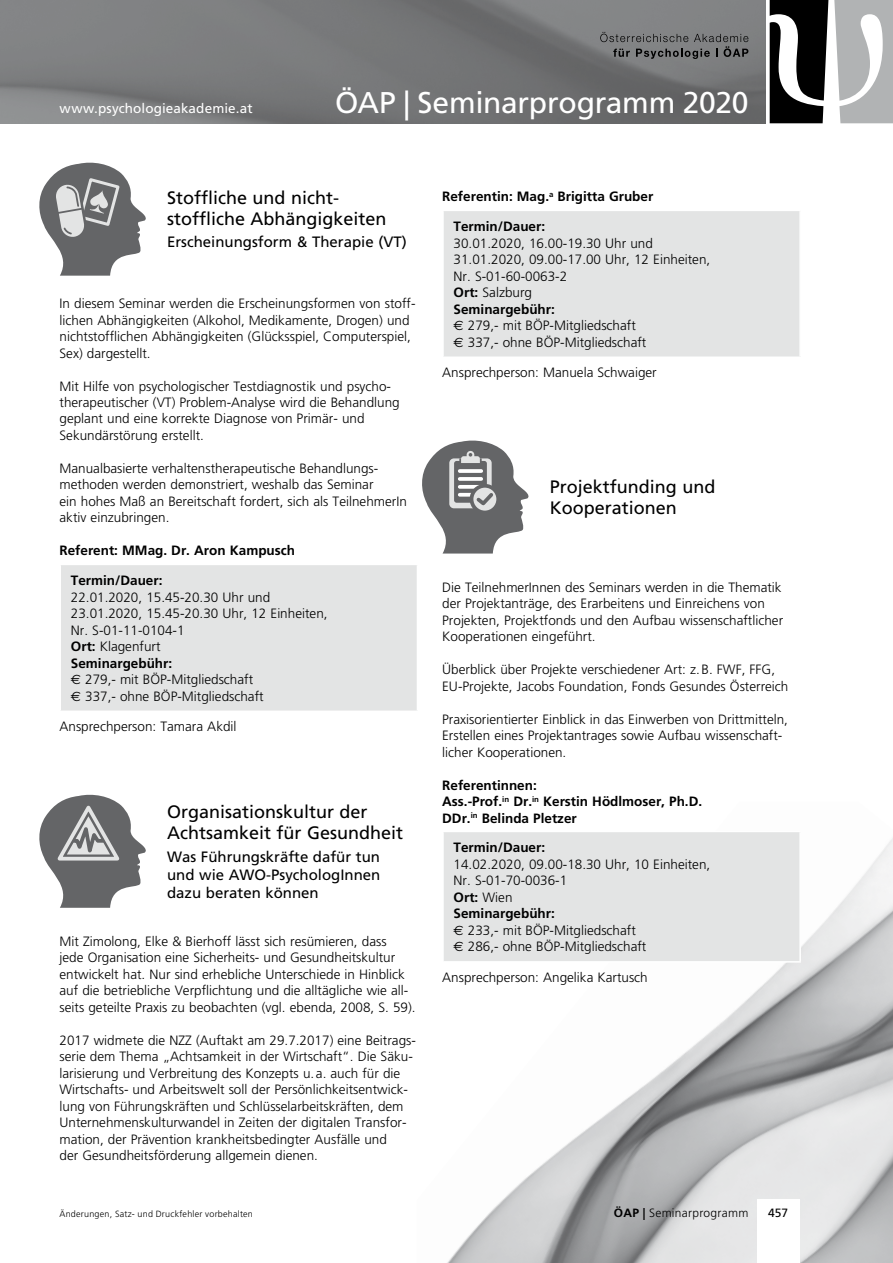
<style>
.page{position:relative;width:893px;height:1263px;background:#fff}
.page>*{position:absolute;margin:0;border:0;box-sizing:border-box;transform-origin:0 0}
.t1{font:30px "Frutiger";letter-spacing:-.01em;color:#fff}
.t2{font:18px/21.6px "Frutiger";color:#000}
.t3{font:15px/18px "Frutiger";color:#000;text-align:justify}
.t4{font:300 13.5px/16.5px "Frutiger";color:#000}
.t5{font:700 13.5px/29.7px "Frutiger";color:#000}
.t6{font:13.5px "Frutiger";letter-spacing:.005em;color:#fff}
.t7{font:300 12px "Frutiger";letter-spacing:.025em;color:#000}
.t8{font:12px "Frutiger";color:#000}
.t9{font:300 9px "Frutiger";letter-spacing:.025em;color:#000}
.s1{font-weight:700}
.s2{font-family:"Euro Sans";font-weight:400}
</style>
<div class="page">
<img style="left:447px;top:838px;width:446px;height:425px">
<div style="left:757px;top:1199px;width:42px;height:64px;background:#fff"></div>
<img style="left:1px;top:0;width:764px;height:123px">
<hr style="left:0;top:0;width:1px;height:123px;background:#b1b3b4">
<svg style="left:770px;top:0;width:123px;height:123px"></svg>
<svg style="left:600px;top:32px;width:148px;height:27px"></svg>
<div style="left:60px;top:564px;width:357px;height:147px;background:#e3e4e4"></div>
<hr style="left:60px;top:564px;width:358px;height:1px;background:#fff">
<hr style="left:60px;top:565px;width:1px;height:145px;background:#fff">
<hr style="left:60px;top:710px;width:358px;height:2px;background:#fff">
<div style="left:443px;top:210px;width:357px;height:147px;background:#e3e4e4"></div>
<hr style="left:442px;top:210px;width:359px;height:1px;background:#fff">
<hr style="left:442px;top:211px;width:2px;height:145px;background:#fff">
<hr style="left:799px;top:211px;width:2px;height:145px;background:#fff">
<hr style="left:442px;top:356px;width:359px;height:2px;background:#fff">
<div style="left:443px;top:831px;width:357px;height:131px;background:#e3e4e4"></div>
<hr style="left:442px;top:831px;width:359px;height:1px;background:#fff">
<hr style="left:442px;top:832px;width:2px;height:129px;background:#fff">
<hr style="left:799px;top:832px;width:2px;height:129px;background:#fff">
<hr style="left:442px;top:961px;width:359px;height:1px;background:#fff">
<svg style="left:39px;top:794px;width:107px;height:114px"></svg>
<svg style="left:422px;top:440px;width:107px;height:113px"></svg>
<svg style="left:39px;top:162px;width:107px;height:114px"></svg>
<p class="t6" style="left:60px;top:100px;width:195px">www.psychologieakademie.at</p>
<h1 class="t1" style="left:335px;top:85px;width:415px">ÖAP | Seminarprogramm 2020</h1>
<h2 class="t2" style="left:167px;top:187px;width:221px">Stoffliche und nicht&shy;stoffliche Abhängigkeiten</h2>
<p class="t3" style="left:167px;top:233px;width:241px">Erscheinungsform &amp; Therapie (VT)</p>
<p class="t4" style="left:60px;top:295px;width:357px">In diesem Seminar werden die Erscheinungsformen von stoff&shy;lichen Abhängigkeiten (Alkohol, Medikamente, Drogen) und nichtstofflichen Abhängigkeiten (Glücksspiel, Computerspiel, Sex) dargestellt.</p>
<p class="t4" style="left:60px;top:378px;width:342px">Mit Hilfe von psychologischer Testdiagnostik und psycho&shy;therapeutischer (VT) Problem-Analyse wird die Behandlung geplant und eine korrekte Diagnose von Primär- und Sekundärstörung erstellt.</p>
<p class="t4" style="left:60px;top:460px;width:349px">Manualbasierte verhaltenstherapeutische Behandlungs&shy;methoden werden demonstriert, weshalb das Seminar<br>ein hohes Maß an Bereitschaft fordert, sich als TeilnehmerIn aktiv einzubringen.</p>
<p class="t5" style="left:71px;top:536px;width:226px;text-indent:-11px">Referent: MMag. Dr. Aron Kampusch<br>Termin/Dauer:</p>
<p class="t4" style="left:71px;top:589px;width:258px">22.01.2020, 15.45-20.30 Uhr und<br>23.01.2020, 15.45-20.30 Uhr, 12 Einheiten,<br>Nr. S-01-11-0104-1<br><span class="s1">Ort:</span> Klagenfurt<br><span class="s1">Seminargebühr:<br></span><span class="s2">E</span> 279,- mit BÖP-Mitgliedschaft<br><span class="s2">E</span> 337,- ohne BÖP-Mitgliedschaft</p>
<p class="t4" style="left:60px;top:718px;width:179px">Ansprechperson: Tamara Akdil</p>
<h2 class="t2" style="left:167px;top:801px;width:238px">Organisationskultur der<br>Achtsamkeit für Gesundheit</h2>
<p class="t3" style="left:167px;top:847px;width:215px">Was Führungskräfte dafür tun und wie AWO-PsychologInnen dazu beraten können</p>
<p class="t4" style="left:60px;top:933px;width:357px">Mit Zimolong, Elke &amp; Bierhoff lässt sich resümieren, dass<br>jede Organisation eine Sicherheits- und Gesundheitskultur entwickelt hat. Nur sind erhebliche Unterschiede in Hinblick auf die betriebliche Verpflichtung und die alltägliche wie all&shy;seits geteilte Praxis zu beobachten (vgl. ebenda, 2008, S. 59).</p>
<p class="t4" style="left:60px;top:1032px;width:358px">2017 widmete die NZZ (Auftakt am 29.7.2017) eine Beitrags&shy;serie dem Thema „Achtsamkeit in der Wirtschaft“. Die Säku&shy;larisierung und Verbreitung des Konzepts u.a. auch für die Wirtschafts- und Arbeitswelt soll der Persönlichkeitsentwick&shy;lung von Führungskräften und Schlüsselarbeitskräften, dem Unternehmenskulturwandel in Zeiten der digitalen Transfor&shy;mation, der Prävention krankheitsbedingter Ausfälle und<br>der Gesundheitsförderung allgemein dienen.</p>
<p class="t5" style="left:454px;top:182px;width:201px;text-indent:-11px">Referentin: Mag.<sup>a</sup> Brigitta Gruber<br>Termin/Dauer:</p>
<p class="t4" style="left:454px;top:235px;width:258px">30.01.2020, 16.00-19.30 Uhr und<br>31.01.2020, 09.00-17.00 Uhr, 12 Einheiten,<br>Nr. S-01-60-0063-2<br><span class="s1">Ort:</span> Salzburg<br><span class="s1">Seminargebühr:<br></span><span class="s2">E</span> 279,- mit BÖP-Mitgliedschaft<br><span class="s2">E</span> 337,- ohne BÖP-Mitgliedschaft</p>
<p class="t4" style="left:442px;top:364px;width:216px">Ansprechperson: Manuela Schwaiger</p>
<h2 class="t2" style="left:550px;top:476px;width:167px">Projektfunding und<br>Kooperationen</h2>
<p class="t4" style="left:442px;top:579px;width:342px">Die TeilnehmerInnen des Seminars werden in die Thematik der Projektanträge, des Erarbeitens und Einreichens von Projekten, Projektfonds und den Aufbau wissenschaftlicher Kooperationen eingeführt.</p>
<p class="t4" style="left:442px;top:661px;width:348px">Überblick über Projekte verschiedener Art: z.B. FWF, FFG,<br>EU-Projekte, Jacobs Foundation, Fonds Gesundes Österreich</p>
<p class="t4" style="left:442px;top:711px;width:347px">Praxisorientierter Einblick in das Einwerben von Drittmitteln,<br>Erstellen eines Projektantrages sowie Aufbau wissenschaft&shy;licher Kooperationen.</p>
<p class="t5" style="left:442px;top:777px;width:261px;line-height:16.5px">Referentinnen:<br>Ass.-Prof.<sup>in</sup> Dr.<sup>in</sup> Kerstin Hödlmoser, Ph.D.<br>DDr.<sup>in</sup> Belinda Pletzer</p>
<p class="t5" style="left:454px;top:833px;width:93px">Termin/Dauer:</p>
<p class="t4" style="left:454px;top:856px;width:258px">14.02.2020, 09.00-18.30 Uhr, 10 Einheiten,<br>Nr. S-01-70-0036-1<br><span class="s1">Ort:</span> Wien<br><span class="s1">Seminargebühr:<br></span><span class="s2">E</span> 233,- mit BÖP-Mitgliedschaft<br><span class="s2">E</span> 286,- ohne BÖP-Mitgliedschaft</p>
<p class="t4" style="left:442px;top:969px;width:207px">Ansprechperson: Angelika Kartusch</p>
<p class="t9" style="left:60px;top:1208px;width:195px">Änderungen, Satz- und Druckfehler vorbehalten</p>
<p class="t7" style="left:614px;top:1206px;width:136px"><span class="s1">ÖAP |</span> Seminarprogramm</p>
<p class="t8" style="left:768px;top:1205px;width:22px">457</p>
</div>
